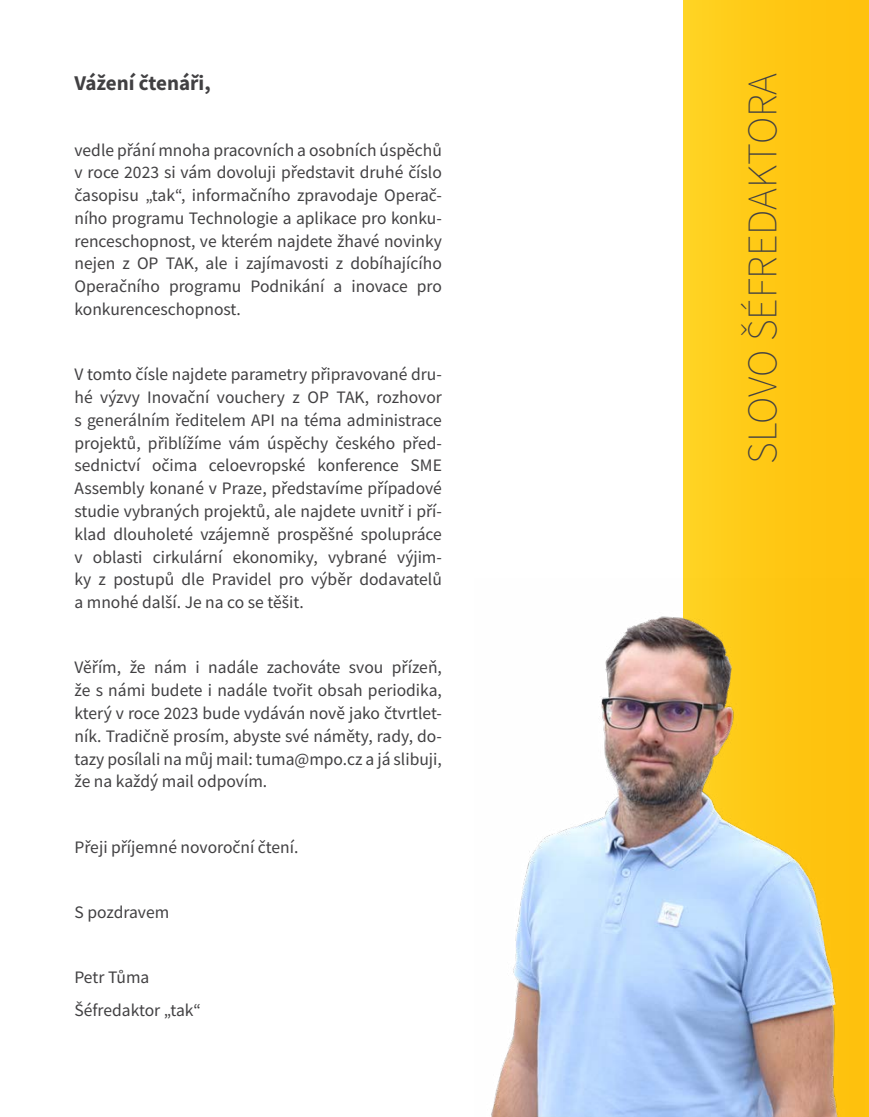
<style>
.page{position:relative;width:869px;height:1117px;background:#fff}
.page>*{position:absolute;margin:0;border:0;box-sizing:border-box;transform-origin:0 0}
.t1{font:200 42px "Source Sans Pro";color:#414042}
.t2{font:700 21px "Source Sans Pro";color:#414042}
.t3{font:17.5px/22.8px "Source Sans Pro";color:#414042;text-align:justify}
</style>
<div class="page">
<div style="left:683px;top:0;width:185px;height:1116px;background:linear-gradient(to right,#ffd221,#ffbf0a)"></div>
<img style="left:491px;top:578px;width:373px;height:538px">
<p class="t2" style="left:74px;top:69px;width:138px">Vážení čtenáři,</p>
<p class="t3" style="left:74px;top:138px;width:369px">vedle přání mnoha pracovních a osobních úspěchů v roce 2023 si vám dovoluji představit druhé číslo časopisu „tak“, informačního zpravodaje Operač&shy;ního programu Technologie a aplikace pro konku&shy;renceschopnost, ve kterém najdete žhavé novinky nejen z OP TAK, ale i zajímavosti z dobíhajícího Operačního programu Podnikání a inovace pro konkurenceschopnost.</p>
<p class="t3" style="left:74px;top:363px;width:369px">V tomto čísle najdete parametry připravované dru&shy;hé výzvy Inovační vouchery z OP TAK, rozhovor s generálním ředitelem API na téma administrace projektů, přiblížíme vám úspěchy českého před&shy;sednictví očima celoevropské konference SME Assembly konané v Praze, představíme případové studie vybraných projektů, ale najdete uvnitř i pří&shy;klad dlouholeté vzájemně prospěšné spolupráce v oblasti cirkulární ekonomiky, vybrané výjim&shy;ky z postupů dle Pravidel pro výběr dodavatelů a mnohé další. Je na co se těšit.</p>
<p class="t3" style="left:74px;top:656px;width:369px">Věřím, že nám i nadále zachováte svou přízeň, že s námi budete i nadále tvořit obsah periodika, který v roce 2023 bude vydáván nově jako čtvrtlet&shy;ník. Tradičně prosím, abyste své náměty, rady, do&shy;tazy posílali na můj mail: tuma@mpo.cz a já slibuji, že na každý mail odpovím.</p>
<p class="t3" style="left:74px;top:835px;width:225px">Přeji příjemné novoroční čtení.</p>
<p class="t3" style="left:74px;top:900px;width:96px">S pozdravem</p>
<p class="t3" style="left:74px;top:960px;width:128px;line-height:32.7px">Petr Tůma<br>Šéfredaktor „tak“</p>
<h1 class="t1" style="left:736px;top:464px;width:392px;rotate:-90deg">SLOVO ŠÉFREDAKTORA</h1>
</div>
